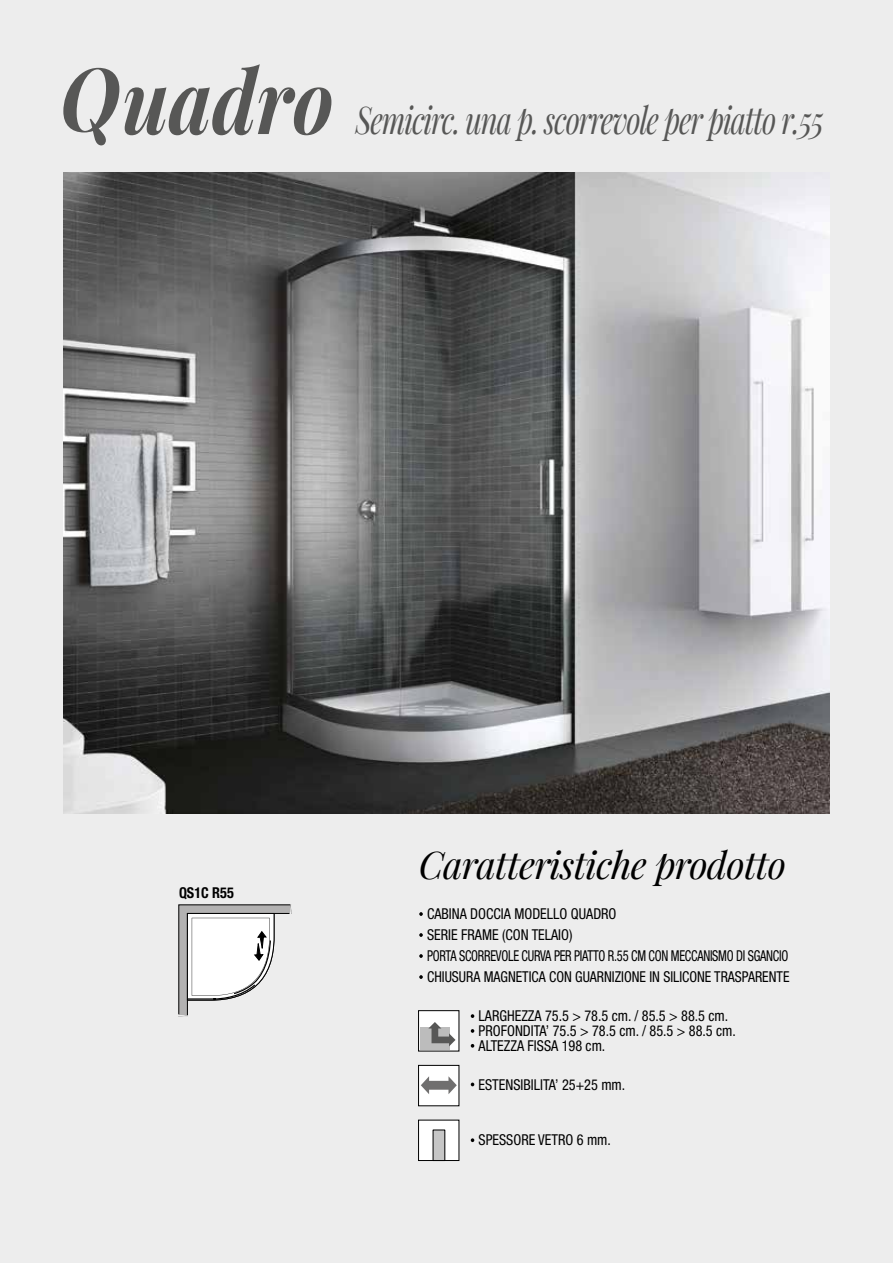
<style>
.page{position:relative;width:893px;height:1263px;background:#ededed}
.page>*{position:absolute;margin:0;border:0;box-sizing:border-box;transform-origin:0 0}
.t1{font:italic 37.5px "Playfair Display";letter-spacing:-.04em;color:#575756;scale:.78 1}
.t2{font:italic 37.5px "Playfair Display";letter-spacing:-.02em;color:#000}
.t3{font:15px/21px "Helvetica Roman Condensed";color:#000;scale:.95 1}
.t4{font:700 condensed 15px "Helvetica Neue LT Std";color:#000;scale:.95 1}
</style>
<div class="page">
<img style="left:64px;top:172px;width:765px;height:641px">
<svg style="left:419px;top:912px;width:4px;height:4px"></svg>
<svg style="left:419px;top:933px;width:4px;height:4px"></svg>
<svg style="left:419px;top:954px;width:4px;height:4px"></svg>
<svg style="left:419px;top:975px;width:4px;height:4px"></svg>
<div style="left:419px;top:1065px;width:40px;height:41px;background:#fff"></div>
<div style="left:418px;top:1065px;width:41px;height:41px;border:1px solid #000"></div>
<svg style="left:471px;top:1014px;width:3px;height:4px"></svg>
<svg style="left:471px;top:1029px;width:3px;height:4px"></svg>
<svg style="left:471px;top:1044px;width:3px;height:4px"></svg>
<svg style="left:421px;top:1076px;width:36px;height:18px"></svg>
<div style="left:419px;top:1011px;width:40px;height:40px;background:#fff"></div>
<div style="left:418px;top:1010px;width:41px;height:41px;border:1px solid #000"></div>
<div style="left:420px;top:1027px;width:30px;height:22px;background:#bcbcbc"></div>
<svg style="left:428px;top:1022px;width:27px;height:24px"></svg>
<svg style="left:471px;top:1082px;width:3px;height:4px"></svg>
<svg style="left:471px;top:1138px;width:3px;height:4px"></svg>
<div style="left:419px;top:1120px;width:40px;height:40px;background:#fff"></div>
<div style="left:418px;top:1120px;width:41px;height:41px;border:1px solid #000"></div>
<div style="left:433px;top:1130px;width:12px;height:30px;background:#c6c6c6"></div>
<svg style="left:63px;top:64px;width:268px;height:81px"></svg>
<svg style="left:178px;top:904px;width:114px;height:113px"></svg>
<h1 class="t1" style="left:355px;top:95px;width:602px">Semicirc. una p. scorrevole per piatto r.55</h1>
<p class="t4" style="left:179px;top:883px;width:59px">QS1C R55</p>
<h1 class="t2" style="left:419px;top:839px;width:369px">Caratteristiche prodotto</h1>
<p class="t3" style="left:427px;top:903px;width:383px">CABINA DOCCIA MODELLO QUADRO<br>SERIE FRAME (CON TELAIO)<br>PORTA SCORREVOLE CURVA PER PIATTO R.55 CM CON MECCANISMO DI SGANCIO CHIUSURA MAGNETICA CON GUARNIZIONE IN SILICONE TRASPARENTE</p>
<p class="t3" style="left:479px;top:1001px;width:264px;line-height:29.7px">LARGHEZZA 75.5 &gt; 78.5 cm. / 85.5 &gt; 88.5 cm.<br>ALTEZZA FISSA 198 cm.</p>
<p class="t3" style="left:479px;top:1074px;width:156px">ESTENSIBILITA’ 25+25 mm.</p>
<p class="t3" style="left:479px;top:1020px;width:272px">PROFONDITA’ 75.5 &gt; 78.5 cm. / 85.5 &gt; 88.5 cm.</p>
<p class="t3" style="left:479px;top:1129px;width:141px">SPESSORE VETRO 6 mm.</p>
</div>
